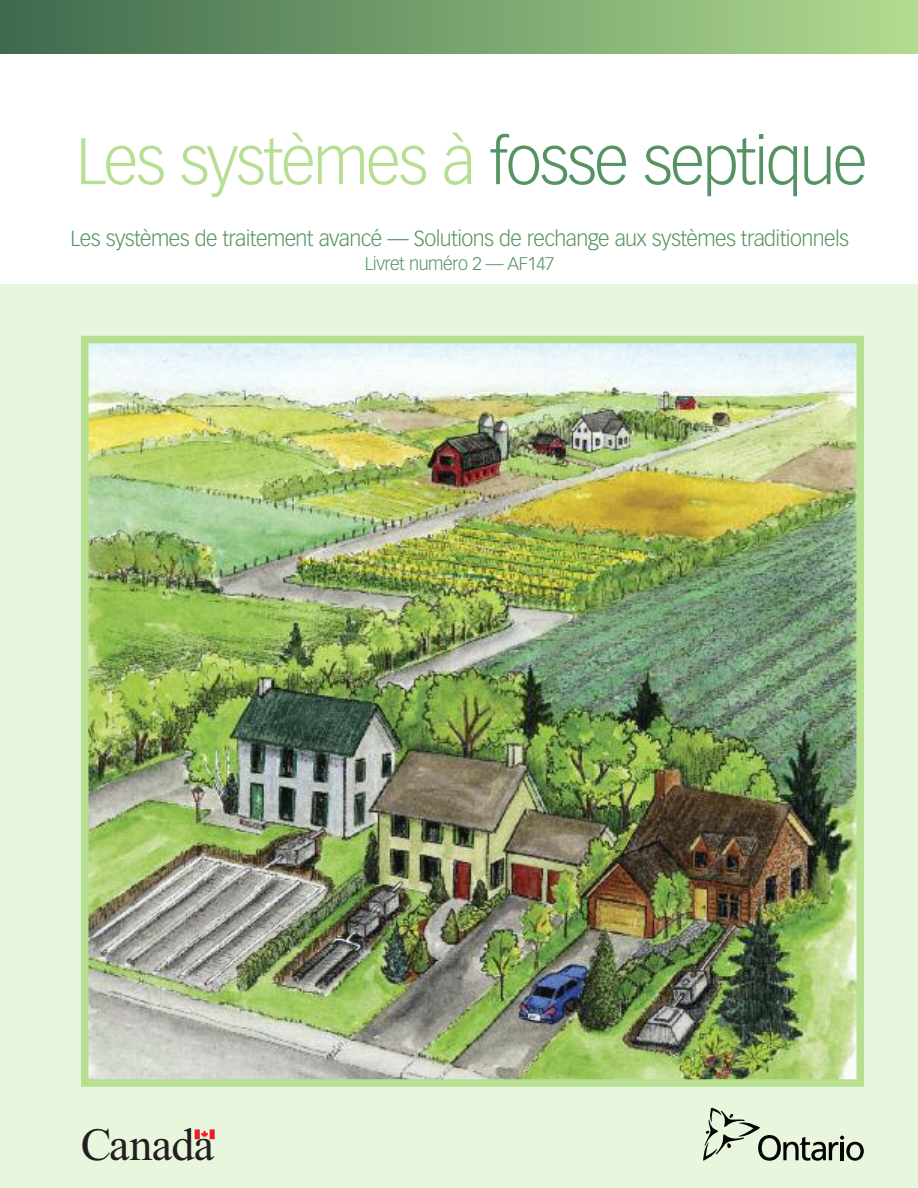
<style>
.page{position:relative;width:918px;height:1188px;background:#fff}
.page>*{position:absolute;margin:0;border:0;box-sizing:border-box;transform-origin:0 0}
.t1{font:300 64.5px "Vectora LH";letter-spacing:-.035em;color:#559462}
.t2{font:46.05px "Times New Roman";letter-spacing:-.015em;color:#231f20}
.t3{font:300 21.45px "Vectora LH";letter-spacing:-.025em;color:#559462}
.t4{font:300 18px "Vectora LH";letter-spacing:-.025em;color:#559462}
.s1{color:#b6df92}
</style>
<div class="page">
<div style="left:0;top:285px;width:918px;height:903px;background:#e9f6de"></div>
<div style="left:0;top:0;width:918px;height:54px;background:linear-gradient(to right,#3f694d,#b2dc90)"></div>
<img style="left:90px;top:345px;width:765px;height:733px">
<div style="left:81px;top:336px;width:783px;height:751px;border:8px solid #b6df92"></div>
<svg style="left:195px;top:1129px;width:20px;height:10px"></svg>
<svg style="left:703px;top:1108px;width:161px;height:53px"></svg>
<h1 class="t1" style="left:76px;top:134px;width:793px"><span class="s1">Les systèmes à</span> fosse septique</h1>
<p class="t3" style="left:71px;top:229px;width:780px">Les systèmes de traitement avancé — Solutions de rechange aux systèmes traditionnels</p>
<p class="t4" style="left:365px;top:256px;width:191px">Livret numéro 2 — AF147</p>
<h2 class="t2" style="left:81px;top:1114px;width:135px">Canada</h2>
</div>
